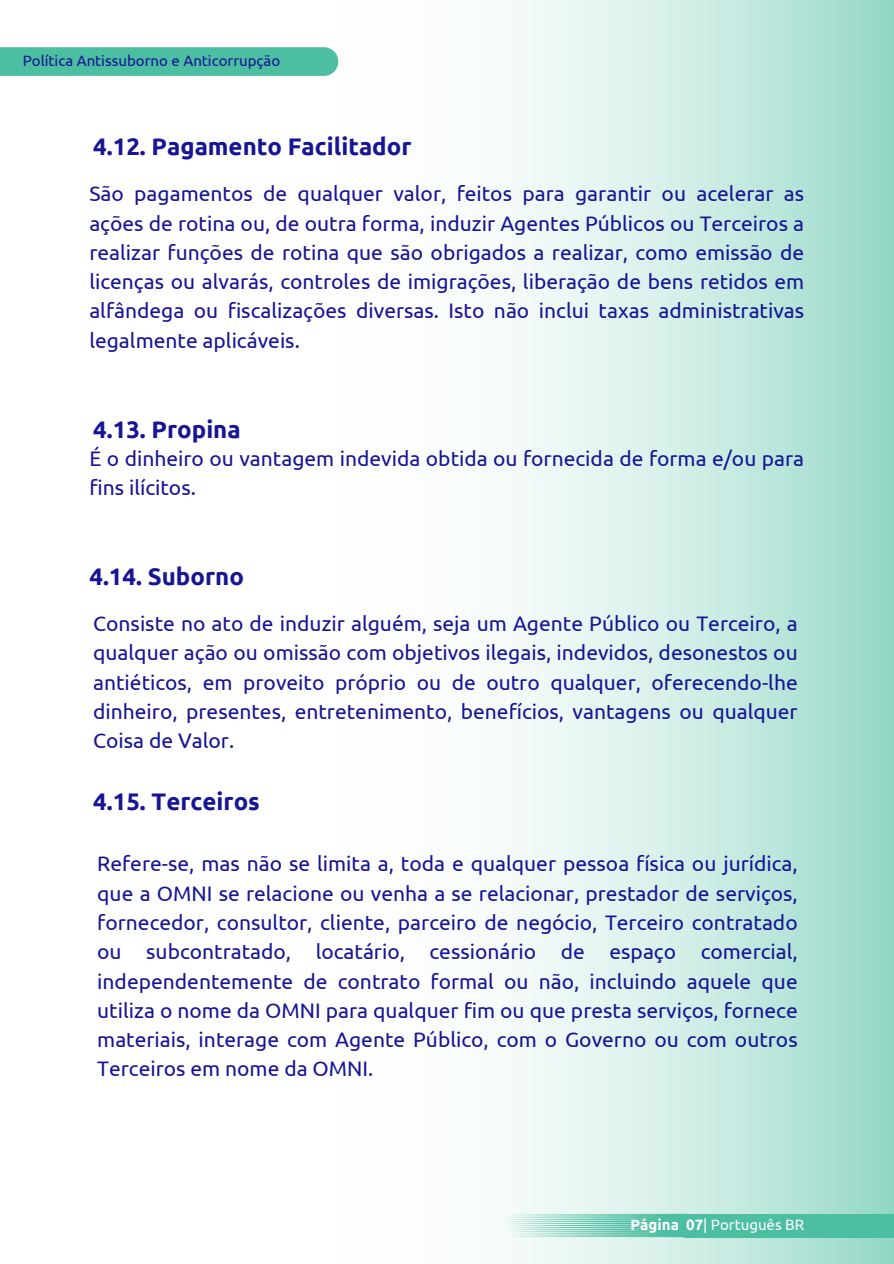
<style>
.page{position:relative;width:894px;height:1264px;background:#fff}
.page>*{position:absolute;margin:0;border:0;box-sizing:border-box;transform-origin:0 0}
.t1{font:700 24px "Ubuntu";color:#171594}
.t2{font:21px/29.2px "Ubuntu";color:#171594;text-align:justify}
.t3{font:15px "Ubuntu";color:#171594}
.t4{font:15px "Ubuntu";color:#fff}
.s1{font-weight:700}
</style>
<div class="page">
<svg style="left:503px;top:0;width:390px;height:1263px;background:#caebe3"></svg>
<svg style="left:0;top:47px;width:338px;height:29px;background:#4fbfa2"></svg>
<img style="left:503px;top:1127px;width:190px;height:136px">
<div style="left:684px;top:1213px;width:209px;height:24px;background:#4cbea1"></div>
<p class="t3" style="left:23px;top:52px;width:259px">Política Antissuborno e Anticorrupção</p>
<p class="t1" style="left:93px;top:132px;width:320px">4.12. Pagamento Facilitador</p>
<h1 class="t2" style="left:89px;top:179px;width:716px">São pagamentos de qualquer valor, feitos para garantir ou acelerar as ações de rotina ou, de outra forma, induzir Agentes Públicos ou Terceiros a realizar funções de rotina que são obrigados a realizar, como emissão de licenças ou alvarás, controles de imigrações, liberação de bens retidos em alfândega ou fiscalizações diversas. Isto não inclui taxas administrativas legalmente aplicáveis.</h1>
<h1 class="t1" style="left:93px;top:415px;width:149px">4.13. Propina</h1>
<h2 class="t2" style="left:89px;top:444px;width:716px">É o dinheiro ou vantagem indevida obtida ou fornecida de forma e/ou para fins ilícitos.</h2>
<h1 class="t1" style="left:89px;top:562px;width:156px">4.14. Suborno</h1>
<h2 class="t2" style="left:93px;top:608px;width:706px">Consiste no ato de induzir alguém, seja um Agente Público ou Terceiro, a qualquer ação ou omissão com objetivos ilegais, indevidos, desonestos ou antiéticos, em proveito próprio ou de outro qualquer, oferecendo-lhe dinheiro, presentes, entretenimento, benefícios, vantagens ou qualquer Coisa de Valor.</h2>
<h1 class="t1" style="left:93px;top:788px;width:168px">4.15. Terceiros</h1>
<h2 class="t2" style="left:97px;top:849px;width:701px">Refere-se, mas não se limita a, toda e qualquer pessoa física ou jurídica, que a OMNI se relacione ou venha a se relacionar, prestador de serviços, fornecedor, consultor, cliente, parceiro de negócio, Terceiro contratado ou subcontratado, locatário, cessionário de espaço comercial, independentemente de contrato formal ou não, incluindo aquele que utiliza o nome da OMNI para qualquer fim ou que presta serviços, fornece materiais, interage com Agente Público, com o Governo ou com outros Terceiros em nome da OMNI.</h2>
<p class="t4" style="left:630px;top:1215px;width:175px"><span class="s1">Página 07</span>| Português BR</p>
</div>
